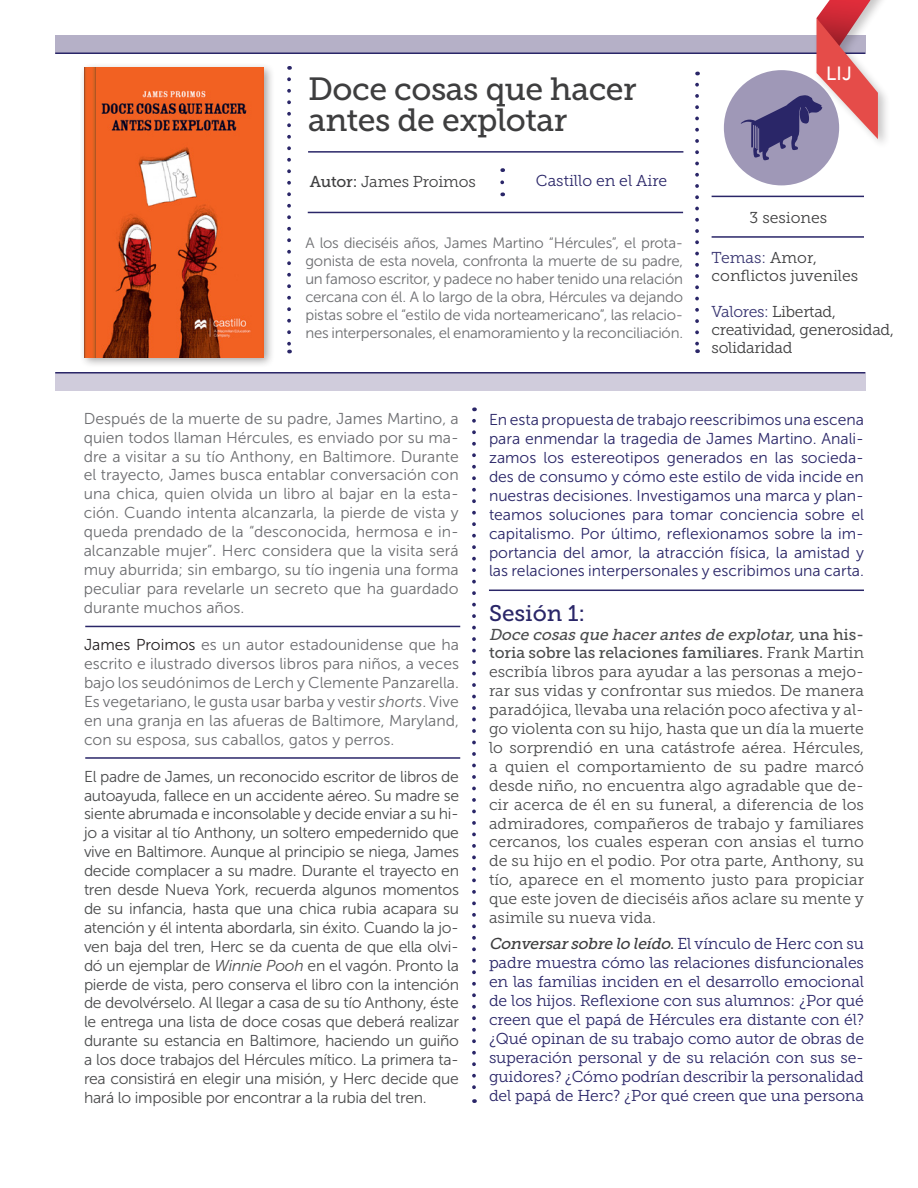
<style>
.page{position:relative;width:918px;height:1188px;background:#fff}
.page>*{position:absolute;margin:0;border:0;box-sizing:border-box;transform-origin:0 0}
._01_Título_del_libro{font:32.1px/31.5px "Museo Slab 500";letter-spacing:-.015em;color:#3e3e3f}
._10_numero_de_sesion{font:22.5px "Museo Slab 500";color:#2a2668}
.t1{font:500 19.2px "Avenir";color:#fff}
._08_sinopsis{font:15.75px/18.9px "Museo Sans 300";letter-spacing:-.02em;color:#4b4c4d;text-align:justify}
.t2{font:15.75px/18.9px "Museo Slab 300";color:#4b4c4d;text-align:justify}
._06_breve_introducci{font:15.75px/18.9px "Museo Sans 300";color:#6c6d70;text-align:justify}
._09_Resumen_de_activ{font:15.75px/18.9px "Museo Sans 300";color:#2a2668;text-align:justify}
._11_texto_de_sesión{font:15.75px/18.9px "Museo Slab 300";letter-spacing:-.01em;color:#2a2668;text-align:justify}
._07_sobre_el_autor{font:15.75px/18.9px "Museo Sans 300";color:#6c6d70;text-align:justify}
.texto_temas_valores{font:15.75px/18px "Museo Slab 300";letter-spacing:-.02em;color:#3e3e3f}
.texto_temas_valores-2{font:15.75px/18px "Museo Slab 300";color:#3e3e3f}
._02_Autor_e_ilustrad{font:15.75px "Museo Slab 300";letter-spacing:-.01em;color:#3e3e3f}
._03_serie{font:15.75px "Museo Slab 300";color:#2a2668}
._05_cantidad_de_sesi{font:15.75px "Museo Slab 300";color:#3e3e3f}
._04_descripción_de_l{font:15px/18px "Museo Sans 300";letter-spacing:-.015em;color:#6c6d70;text-align:justify}
.s1{font-family:"Museo Slab 500"}
.s2{color:#383571}
.s3{color:#231f20}
.s4{font-style:italic}
.s5{font-family:"Museo Slab 500";font-style:italic}
.s6{font-family:"Museo Slab 500";font-style:italic;color:#3e3e3f}
.s7{font-family:"Museo Slab 500";color:#3e3e3f}
</style>
<div class="page">
<div style="left:724px;top:70px;width:115px;height:115px;background:#9f98b7;border-radius:50%"></div>
<div style="left:79px;top:62px;width:196px;height:306px;background:#231f20;opacity:.4"></div>
<img style="left:95px;top:68px;width:168px;height:289px">
<div style="left:55px;top:36px;width:810px;height:18px;background:#b5b0c7"></div>
<hr style="left:55px;top:52px;width:810px;height:2px;background:#2a2668">
<div style="left:55px;top:372px;width:810px;height:18px;background:#d0ccdc"></div>
<hr style="left:55px;top:372px;width:810px;height:2px;background:#2a2668">
<svg style="left:287px;top:79px;width:4px;height:274px"></svg>
<svg style="left:695px;top:85px;width:4px;height:268px"></svg>
<hr style="left:308px;top:151px;width:375px;height:2px;background:#2a2668">
<hr style="left:308px;top:212px;width:375px;height:1px;background:#2a2668">
<hr style="left:85px;top:757px;width:375px;height:2px;background:#2a2668">
<hr style="left:85px;top:626px;width:375px;height:1px;background:#2a2668">
<hr style="left:489px;top:590px;width:375px;height:1px;background:#2a2668">
<hr style="left:712px;top:196px;width:152px;height:1px;background:#2a2668">
<hr style="left:712px;top:236px;width:152px;height:2px;background:#2a2668">
<svg style="left:740px;top:0;width:146px;height:161px"></svg>
<svg style="left:84px;top:68px;width:11px;height:289px;background:#e35e21"></svg>
<svg style="left:500px;top:182px;width:4px;height:14px"></svg>
<svg style="left:472px;top:421px;width:4px;height:682px"></svg>
<p class="_01_Título_del_libro" style="left:308px;top:73px;width:330px">Doce cosas que hacer antes de explotar</p>
<p class="_02_Autor_e_ilustrad" style="left:310px;top:173px;width:167px"><span class="s1">Autor:</span> James Proimos</p>
<p class="_03_serie" style="left:536px;top:172px;width:133px">Castillo en el Aire</p>
<p class="_04_descripción_de_l" style="left:305px;top:234px;width:379px">A los dieciséis años, James Martino “Hércules”, el prota&shy;gonista de esta novela, confronta la muerte de su padre, un famoso escritor, y padece no haber tenido una relación cercana con él. A lo largo de la obra, Hércules va dejando pistas sobre el “estilo de vida norteamericano”, las relacio&shy;nes interpersonales, el enamoramiento y la reconciliación.</p>
<p class="t1" style="left:826px;top:57px;width:27px">LIJ</p>
<p class="_05_cantidad_de_sesi" style="left:750px;top:209px;width:79px">3 sesiones</p>
<p class="texto_temas_valores-2" style="left:712px;top:249px;width:148px"><span class="s2">Temas:</span> Amor, conflictos juveniles</p>
<p class="texto_temas_valores" style="left:712px;top:303px;width:184px"><span class="s2">Valores:</span> Libertad, creatividad, generosidad, solidaridad</p>
<p class="_06_breve_introducci" style="left:84px;top:409px;width:377px">Después de la muerte de su padre, James Martino, a quien todos llaman Hércules, es enviado por su ma&shy;dre a visitar a su tío Anthony, en Baltimore. Durante el trayecto, James busca entablar conversación con una chica, quien olvida un libro al bajar en la esta&shy;ción. Cuando intenta alcanzarla, la pierde de vista y queda prendado de la “desconocida, hermosa e in&shy;alcanzable mujer”. Herc considera que la visita será muy aburrida; sin embargo, su tío ingenia una forma peculiar para revelarle un secreto que ha guardado durante muchos años.</p>
<p class="_07_sobre_el_autor" style="left:84px;top:635px;width:377px"><span class="s3">James Proimos</span> es un autor estadounidense que ha escrito e ilustrado diversos libros para niños, a veces bajo los seudónimos de Lerch y Clemente Panzarella.<br>Es vegetariano, le gusta usar barba y vestir <span class="s4">shorts</span>. Vive en una granja en las afueras de Baltimore, Maryland, con su esposa, sus caballos, gatos y perros.</p>
<p class="_08_sinopsis" style="left:84px;top:767px;width:377px">El padre de James, un reconocido escritor de libros de autoayuda, fallece en un accidente aéreo. Su madre se siente abrumada e inconsolable y decide enviar a su hi&shy;jo a visitar al tío Anthony, un soltero empedernido que vive en Baltimore. Aunque al principio se niega, James decide complacer a su madre. Durante el trayecto en tren desde Nueva York, recuerda algunos momentos de su infancia, hasta que una chica rubia acapara su atención y él intenta abordarla, sin éxito. Cuando la jo&shy;ven baja del tren, Herc se da cuenta de que ella olvi&shy;dó un ejemplar de <span class="s4">Winnie Pooh</span> en el vagón. Pronto la pierde de vista, pero conserva el libro con la intención de devolvérselo. Al llegar a casa de su tío Anthony, éste le entrega una lista de doce cosas que deberá realizar durante su estancia en Baltimore, haciendo un guiño a los doce trabajos del Hércules mítico. La primera ta&shy;rea consistirá en elegir una misión, y Herc decide que hará lo imposible por encontrar a la rubia del tren.</p>
<p class="_09_Resumen_de_activ" style="left:489px;top:411px;width:377px">En esta propuesta de trabajo reescribimos una escena para enmendar la tragedia de James Martino. Anali&shy;zamos los estereotipos generados en las socieda&shy;des de consumo y cómo este estilo de vida incide en nuestras decisiones. Investigamos una marca y plan&shy;teamos soluciones para tomar conciencia sobre el capitalismo. Por último, reflexionamos sobre la im&shy;portancia del amor, la atracción física, la amistad y las relaciones interpersonales y escribimos una carta.</p>
<p class="_10_numero_de_sesion" style="left:489px;top:600px;width:98px">Sesión 1:</p>
<p class="t2" style="left:489px;top:625px;width:377px"><span class="s5">Doce cosas que hacerantes de explotar,</span><span class="s1">u n a h i s - toria sobre las relaciones familiares.</span> Frank Martin escribía libros para ayudar a las personas a mejo&shy;rar sus vidas y confrontar sus miedos. De manera paradójica, llevaba una relación poco afectiva y al&shy;go violenta con su hijo, hasta que un día la muerte lo sorprendió en una catástrofe aérea. Hércules, a quien el comportamiento de su padre marcó desde niño, no encuentra algo agradable que de&shy;cir acerca de él en su funeral, a diferencia de los admiradores, compañeros de trabajo y familiares cercanos, los cuales esperan con ansias el turno de su hijo en el podio. Por otra parte, Anthony, su tío, aparece en el momento justo para propiciar que este joven de dieciséis años aclare su mente y asimile su nueva vida.</p>
<p class="_11_texto_de_sesión" style="left:489px;top:935px;width:377px"><span class="s6">Conversarsobre lo leído</span><span class="s7">.</span> E l v í n c u l o d e H e r c c o n s u padre muestra cómo las relaciones disfuncionales en las familias inciden en el desarrollo emocional de los hijos. Reflexione con sus alumnos: ¿Por qué creen que el papá de Hércules era distante con él? ¿Qué opinan de su trabajo como autor de obras de superación personal y de su relación con sus se&shy;guidores? ¿Cómo podrían describir la personalidad del papá de Herc? ¿Por qué creen que una persona</p>
</div>
